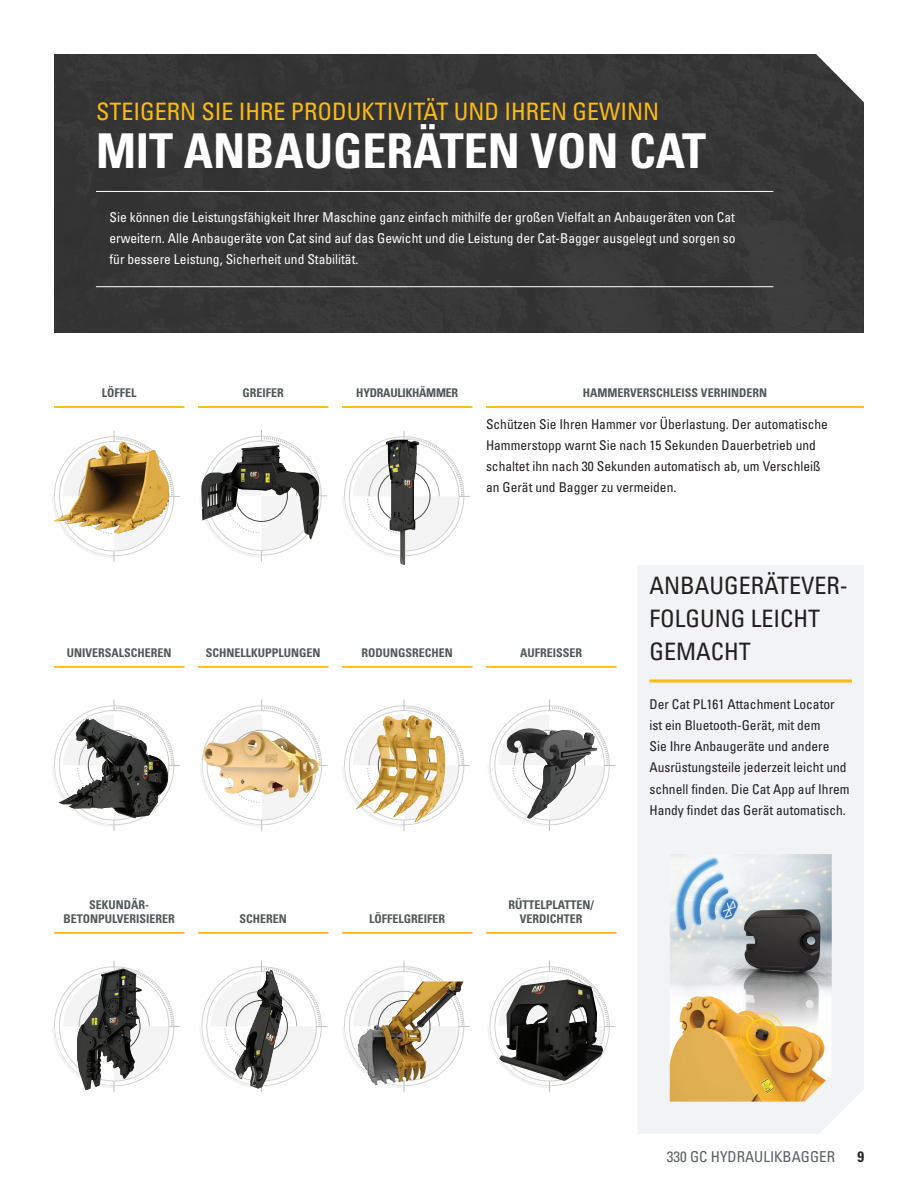
<style>
.page{position:relative;width:918px;height:1188px;background:#fff}
.page>*{position:absolute;margin:0;border:0;box-sizing:border-box;transform-origin:0 0}
.t1{font:700 condensed 48px "Univers LT Std";color:#fff}
.t2{font:condensed 24px "Univers LT Std";color:#fcba13}
.t3{font:condensed 24px/33px "Univers LT Std";color:#231f20}
.t4{font:condensed 15px "Univers LT Std";color:#5d6163}
.t5{font:700 condensed 15px "Univers LT Std";color:#231f20}
.t6{font:condensed 13.5px/21px "Univers LT Std";color:#231f20}
.t7{font:condensed 13.5px/21px "Univers LT Std";color:#fff;text-align:justify}
.t8{font:700 condensed 12px/14.4px "Univers LT Std";color:#535759;text-align:center}
.t9{font:700 condensed 12px "Univers LT Std";letter-spacing:-.02em;color:#535759}
</style>
<div class="page">
<hr style="left:54px;top:406px;width:130px;height:2px;background:#fcba13">
<hr style="left:198px;top:406px;width:130px;height:2px;background:#fcba13">
<hr style="left:342px;top:406px;width:130px;height:2px;background:#fcba13">
<hr style="left:486px;top:406px;width:378px;height:2px;background:#fcba13">
<hr style="left:54px;top:666px;width:130px;height:2px;background:#fcba13">
<hr style="left:198px;top:666px;width:130px;height:2px;background:#fcba13">
<hr style="left:342px;top:666px;width:130px;height:2px;background:#fcba13">
<hr style="left:486px;top:666px;width:130px;height:2px;background:#fcba13">
<hr style="left:54px;top:932px;width:130px;height:2px;background:#fcba13">
<hr style="left:198px;top:932px;width:130px;height:2px;background:#fcba13">
<hr style="left:342px;top:932px;width:130px;height:2px;background:#fcba13">
<hr style="left:486px;top:932px;width:130px;height:2px;background:#fcba13">
<div style="left:54px;top:54px;width:810px;height:279px;background:#363637"></div>
<hr style="left:96px;top:191px;width:677px;height:1px;background:#fff">
<hr style="left:96px;top:286px;width:677px;height:1px;background:#fff">
<svg style="left:200px;top:700px;width:127px;height:131px"></svg>
<img style="left:203px;top:732px;width:111px;height:66px">
<svg style="left:200px;top:430px;width:127px;height:131px"></svg>
<img style="left:201px;top:445px;width:118px;height:94px">
<svg style="left:342px;top:700px;width:128px;height:131px"></svg>
<img style="left:356px;top:716px;width:55px;height:93px">
<svg style="left:488px;top:961px;width:127px;height:131px"></svg>
<img style="left:499px;top:980px;width:67px;height:99px">
<svg style="left:52px;top:700px;width:128px;height:131px"></svg>
<img style="left:76px;top:719px;width:29px;height:41px">
<svg style="left:52px;top:961px;width:128px;height:131px"></svg>
<img style="left:77px;top:969px;width:45px;height:112px">
<svg style="left:52px;top:431px;width:128px;height:131px"></svg>
<img style="left:53px;top:443px;width:68px;height:87px">
<svg style="left:488px;top:700px;width:127px;height:131px"></svg>
<img style="left:507px;top:728px;width:90px;height:91px">
<svg style="left:342px;top:431px;width:128px;height:124px"></svg>
<img style="left:386px;top:440px;width:33px;height:125px">
<svg style="left:342px;top:961px;width:128px;height:131px"></svg>
<img style="left:358px;top:981px;width:64px;height:104px">
<svg style="left:200px;top:961px;width:127px;height:131px"></svg>
<img style="left:241px;top:970px;width:30px;height:86px">
<div style="left:638px;top:565px;width:226px;height:569px;background:#f2f3f4"></div>
<hr style="left:650px;top:679px;width:202px;height:3px;background:#fcba13">
<img style="left:670px;top:854px;width:162px;height:248px">
<h2 class="t2" style="left:96px;top:96px;width:565px">STEIGERN SIE IHRE PRODUKTIVITÄT UND IHREN GEWINN</h2>
<h1 class="t1" style="left:96px;top:121px;width:612px">MIT ANBAUGERÄTEN VON CAT</h1>
<p class="t7" style="left:110px;top:206px;width:628px">Sie können die Leistungsfähigkeit Ihrer Maschine ganz einfach mithilfe der großen Vielfalt an Anbaugeräten von Cat erweitern. Alle Anbaugeräte von Cat sind auf das Gewicht und die Leistung der Cat-Bagger ausgelegt und sorgen so für bessere Leistung, Sicherheit und Stabilität.</p>
<p class="t8" style="left:102px;top:386px;width:36px">LÖFFEL</p>
<p class="t8" style="left:243px;top:386px;width:43px">GREIFER</p>
<p class="t9" style="left:356px;top:385px;width:103px">HYDRAULIKHÄMMER</p>
<p class="t8" style="left:583px;top:386px;width:186px">HAMMERVERSCHLEISS VERHINDERN</p>
<p class="t6" style="left:486px;top:414px;width:343px">Schützen Sie Ihren Hammer vor Überlastung. Der automatische Hammerstopp warnt Sie nach 15 Sekunden Dauerbetrieb und schaltet ihn nach 30 Sekunden automatisch ab, um Verschleiß an Gerät und Bagger zu vermeiden.</p>
<p class="t8" style="left:67px;top:645px;width:106px">UNIVERSALSCHEREN</p>
<p class="t8" style="left:206px;top:645px;width:116px">SCHNELLKUPPLUNGEN</p>
<p class="t8" style="left:362px;top:645px;width:93px">RODUNGSRECHEN</p>
<p class="t8" style="left:520px;top:645px;width:64px">AUFREISSER</p>
<p class="t8" style="left:64px;top:897px;width:113px">SEKUNDÄR-<br>BETONPULVERISIERER</p>
<p class="t8" style="left:240px;top:911px;width:49px">SCHEREN</p>
<p class="t8" style="left:369px;top:911px;width:77px">LÖFFELGREIFER</p>
<p class="t8" style="left:509px;top:897px;width:87px">RÜTTELPLATTEN/<br>VERDICHTER</p>
<h2 class="t3" style="left:650px;top:569px;width:200px">ANBAUGERÄTEVER-<br>FOLGUNG LEICHT<br>GEMACHT</h2>
<p class="t6" style="left:650px;top:694px;width:202px">Der Cat PL161 Attachment Locator ist ein Bluetooth-Gerät, mit dem<br>Sie Ihre Anbaugeräte und andere Ausrüstungsteile jederzeit leicht und schnell finden. Die Cat App auf Ihrem Handy findet das Gerät automatisch.</p>
<p class="t4" style="left:667px;top:1147px;width:170px">330 GC HYDRAULIKBAGGER</p>
<p class="t5" style="left:857px;top:1147px;width:8px">9</p>
</div>
